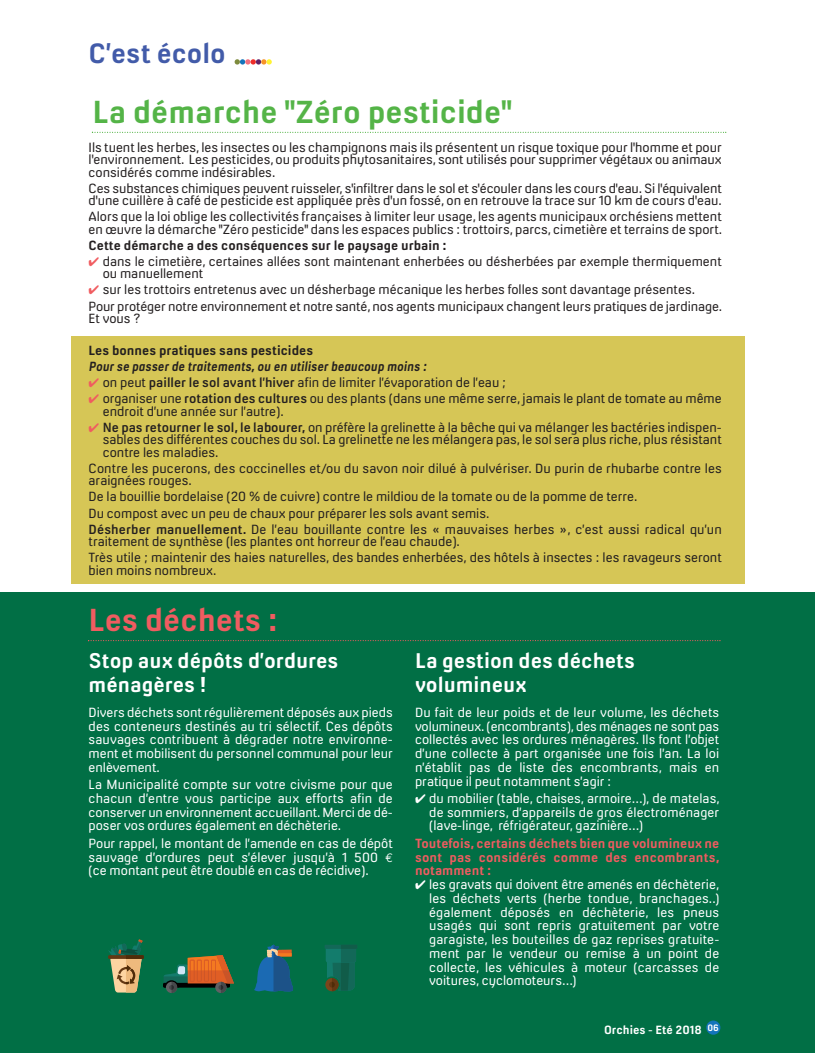
<style>
.page{position:relative;width:815px;height:1053px;background:#fff}
.page>*{position:absolute;margin:0;border:0;box-sizing:border-box;transform-origin:0 0}
.t1{font:700 30px "Milibus Rg";color:#54b447}
.t2{font:700 30px "Milibus Rg";color:#f05c60}
.t3{font:700 26.25px "Milibus Rg";color:#425ba9}
.t4{font:700 20px/24px "Milibus Rg";color:#fff}
.t5{font:12.5px/12.5px "Milibus Lt";color:#231f20}
.t6{font:12.5px/13.8px "Milibus Lt";color:#fff;text-align:justify}
.t7{font:700 12.5px/13.8px "Milibus Rg";letter-spacing:.01em;color:#f05c60;text-align:justify}
.t8{font:700 12.5px "Milibus Rg";color:#231f20}
.t9{font:italic 700 12.5px "Milibus Rg";color:#231f20}
.t10{font:700 11.25px "Milibus Rg";color:#fff}
.s1{color:#f05c60}
.s2{font-family:"Milibus Sb"}
.s3{font-family:"Euro Mono"}
</style>
<div class="page">
<div style="left:0;top:592px;width:815px;height:460px;background:#016f45"></div>
<div style="left:71px;top:336px;width:673px;height:247px;background:#d6c656"></div>
<svg style="left:235px;top:59px;width:37px;height:6px"></svg>
<div style="left:706px;top:1020px;width:14px;height:14px;background:#1374bb;border-radius:50%"></div>
<svg style="left:92px;top:132px;width:634px;height:1px"></svg>
<svg style="left:88px;top:640px;width:633px;height:1px"></svg>
<svg style="left:108px;top:939px;width:36px;height:53px"></svg>
<svg style="left:164px;top:955px;width:70px;height:37px"></svg>
<svg style="left:254px;top:944px;width:39px;height:48px"></svg>
<svg style="left:326px;top:945px;width:31px;height:46px"></svg>
<h2 class="t3" style="left:89px;top:44px;width:139px">C’est écolo</h2>
<h1 class="t1" style="left:93px;top:101px;width:421px">La démarche "Zéro pesticide"</h1>
<p class="t5" style="left:89px;top:142px;width:635px;text-align:justify">Ils tuent les herbes, les insectes ou les champignons mais ils présentent un risque toxique pour l'homme et pour l'environnement. Les pesticides, ou produits phytosanitaires, sont utilisés pour supprimer végétaux ou animaux considérés comme indésirables.</p>
<p class="t5" style="left:89px;top:183px;width:635px">Ces substances chimiques peuvent ruisseler, s'infiltrer dans le sol et s'écouler dans les cours d'eau. Si l'équivalent d'une cuillère à café de pesticide est appliquée près d'un fossé, on en retrouve la trace sur 10 km de cours d'eau.</p>
<p class="t5" style="left:89px;top:212px;width:635px">Alors que la loi oblige les collectivités françaises à limiter leur usage, les agents municipaux orchésiens mettent en œuvre la démarche "Zéro pesticide" dans les espaces publics : trottoirs, parcs, cimetière et terrains de sport.</p>
<p class="t8" style="left:89px;top:240px;width:360px">Cette démarche a des conséquences sur le paysage urbain :</p>
<p class="t5" style="left:103px;top:256px;width:621px;text-indent:-14px"><span class="s1">✔</span> dans le cimetière, certaines allées sont maintenant enherbées ou désherbées par exemple thermiquement ou manuellement</p>
<p class="t5" style="left:89px;top:283px;width:635px;line-height:16px"><span class="s1">✔</span> sur les trottoirs entretenus avec un désherbage mécanique les herbes folles sont davantage présentes.<br>Pour protéger notre environnement et notre santé, nos agents municipaux changent leurs pratiques de jardinage.</p>
<p class="t5" style="left:89px;top:313px;width:53px">Et vous ?</p>
<p class="t8" style="left:89px;top:346px;width:226px">Les bonnes pratiques sans pesticides</p>
<p class="t9" style="left:89px;top:362px;width:339px">Pour se passer de traitements, ou en utiliser beaucoup moins :</p>
<p class="t5" style="left:89px;top:378px;width:419px"><span class="s1">✔</span> on peut <span class="s2">pailler le sol avant l’hiver</span> afin de limiter l’évaporation de l’eau ;</p>
<p class="t5" style="left:103px;top:394px;width:621px;text-indent:-14px"><span class="s1">✔</span> organiser une <span class="s2">rotation des cultures</span> ou des plants (dans une même serre, jamais le plant de tomate au même endroit d’une année sur l’autre).</p>
<p class="t5" style="left:103px;top:422px;width:621px;text-align:justify;text-indent:-14px"><span class="s1">✔</span> <span class="s2">Ne pas retourner le sol, le labourer,</span> on préfère la grelinette à la bêche qui va mélanger les bactéries indispen&shy;sables des différentes couches du sol. La grelinette ne les mélangera pas, le sol sera plus riche, plus résistant contre les maladies.</p>
<p class="t5" style="left:89px;top:463px;width:635px">Contre les pucerons, des coccinelles et/ou du savon noir dilué à pulvériser. Du purin de rhubarbe contre les araignées rouges.</p>
<p class="t5" style="left:89px;top:490px;width:635px;line-height:16px">De la bouillie bordelaise (20 % de cuivre) contre le mildiou de la tomate ou de la pomme de terre.<br>Du compost avec un peu de chaux pour préparer les sols avant semis.<br><span class="s2">Désherber manuellement.</span> De l’eau bouillante contre les « mauvaises herbes », c’est aussi radical qu’un</p>
<p class="t5" style="left:89px;top:535px;width:635px;line-height:16px">traitement de synthèse (les plantes ont horreur de l’eau chaude).<br>Très utile ; maintenir des haies naturelles, des bandes enherbées, des hôtels à insectes : les ravageurs seront</p>
<p class="t5" style="left:89px;top:565px;width:129px">bien moins nombreux.</p>
<h1 class="t2" style="left:89px;top:609px;width:191px">Les déchets :</h1>
<h3 class="t4" style="left:89px;top:650px;width:251px">Stop aux dépôts d’ordures ménagères !</h3>
<p class="t6" style="left:89px;top:706px;width:306px">Divers déchets sont régulièrement déposés aux pieds des conteneurs destinés au tri sélectif. Ces dépôts sauvages contribuent à dégrader notre environne&shy;ment et mobilisent du personnel communal pour leur enlèvement.</p>
<p class="t6" style="left:89px;top:779px;width:306px">La Municipalité compte sur votre civisme pour que chacun d’entre vous participe aux efforts afin de conserver un environnement accueillant. Merci de dé&shy;poser vos ordures également en déchèterie.</p>
<p class="t6" style="left:89px;top:837px;width:306px">Pour rappel, le montant de l’amende en cas de dépôt sauvage d’ordures peut s’élever jusqu’à 1 500 <span class="s3">€ </span>(ce montant peut être doublé en cas de récidive).</p>
<h3 class="t4" style="left:415px;top:650px;width:221px">La gestion des déchets volumineux</h3>
<p class="t6" style="left:415px;top:706px;width:306px">Du fait de leur poids et de leur volume, les déchets volumineux. (encombrants), des ménages ne sont pas collectés avec les ordures ménagères. Ils font l’objet d’une collecte à part organisée une fois l’an. La loi n’établit pas de liste des encombrants, mais en pratique il peut notamment s’agir :</p>
<p class="t6" style="left:429px;top:792px;width:292px;text-indent:-14px">✔ du mobilier (table, chaises, armoire…), de matelas, de sommiers, d’appareils de gros électroménager (lave-linge, réfrigérateur, gazinière…)</p>
<p class="t7" style="left:415px;top:837px;width:306px">Toutefois, certains déchets bien que volumineux ne sont pas considérés comme des encombrants, notamment :</p>
<p class="t6" style="left:429px;top:878px;width:292px;text-indent:-14px">✔ les gravats qui doivent être amenés en déchèterie, les déchets verts (herbe tondue, branchages..) également déposés en déchèterie, les pneus usagés qui sont repris gratuitement par votre garagiste, les bouteilles de gaz reprises gratuite&shy;ment par le vendeur ou remise à un point de collecte, les véhicules à moteur (carcasses de voitures, cyclomoteurs…)</p>
<p class="t10" style="left:604px;top:1025px;width:117px">Orchies - Eté 2018 <sup>06</sup></p>
</div>
